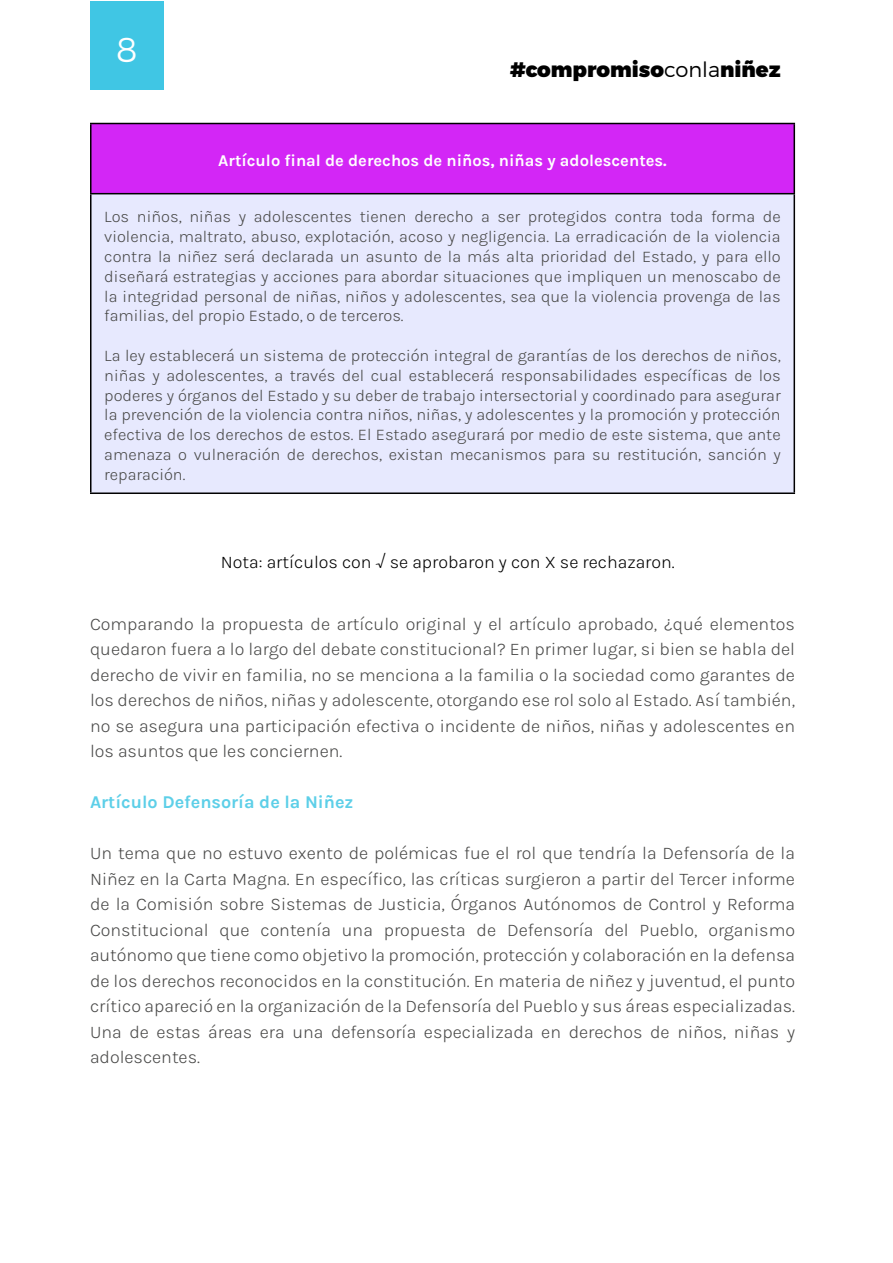
<style>
.page{position:relative;width:893px;height:1263px;background:#fff}
.page>*{position:absolute;margin:0;border:0;box-sizing:border-box;transform-origin:0 0}
.t1{font:300 34.5px "Montserrat";color:#fff}
.t2{font:900 21px "Montserrat";color:#000}
.t3{font:300 18px/25.5px "Karla";color:#4a4a49;text-align:justify}
.t4{font:300 18px "Karla";color:#000}
.t5{font:700 18px "Karla";color:#5dcfe8}
.t6{font:300 16.5px/19.8px "Karla";color:#4a4a49;text-align:justify}
.t7{font:700 16.5px "Karla";color:#fff}
.s1{font-weight:300}
</style>
<div class="page">
<div style="left:90px;top:1px;width:74px;height:88px;background:#40c6e4"></div>
<div style="left:91px;top:123px;width:703px;height:71px;background:#d326f6"></div>
<div style="left:91px;top:194px;width:703px;height:299px;background:#e7e9fe"></div>
<hr style="left:90px;top:123px;width:705px;height:1px;background:#000">
<hr style="left:90px;top:124px;width:2px;height:69px;background:#000">
<hr style="left:794px;top:124px;width:1px;height:69px;background:#000">
<hr style="left:90px;top:193px;width:705px;height:1px;background:#000">
<hr style="left:90px;top:194px;width:2px;height:298px;background:#000">
<hr style="left:794px;top:194px;width:1px;height:298px;background:#000">
<hr style="left:90px;top:492px;width:705px;height:2px;background:#000">
<h1 class="t1" style="left:116px;top:28px;width:23px">8</h1>
<p class="t2" style="left:510px;top:56px;width:272px">#compromiso<span class="s1">conla</span>niñez</p>
<p class="t7" style="left:218px;top:150px;width:450px">Artículo final de derechos de niños, niñas y adolescentes.</p>
<p class="t6" style="left:104px;top:206px;width:678px">Los niños, niñas y adolescentes tienen derecho a ser protegidos contra toda forma de violencia, maltrato, abuso, explotación, acoso y negligencia. La erradicación de la violencia contra la niñez será declarada un asunto de la más alta prioridad del Estado, y para ello diseñará estrategias y acciones para abordar situaciones que impliquen un menoscabo de la integridad personal de niñas, niños y adolescentes, sea que la violencia provenga de las familias, del propio Estado, o de terceros.</p>
<p class="t6" style="left:104px;top:345px;width:678px">La ley establecerá un sistema de protección integral de garantías de los derechos de niños, niñas y adolescentes, a través del cual establecerá responsabilidades específicas de los poderes y órganos del Estado y su deber de trabajo intersectorial y coordinado para asegurar la prevención de la violencia contra niños, niñas, y adolescentes y la promoción y protección efectiva de los derechos de estos. El Estado asegurará por medio de este sistema, que ante amenaza o vulneración de derechos, existan mecanismos para su restitución, sanción y reparación.</p>
<p class="t4" style="left:221px;top:551px;width:455px">Nota: artículos con √ se aprobaron y con X se rechazaron.</p>
<p class="t3" style="left:90px;top:610px;width:707px">Comparando la propuesta de artículo original y el artículo aprobado, ¿qué elementos quedaron fuera a lo largo del debate constitucional? En primer lugar, si bien se habla del derecho de vivir en familia, no se menciona a la familia o la sociedad como garantes de los derechos de niños, niñas y adolescente, otorgando ese rol solo al Estado. Así también, no se asegura una participación efectiva o incidente de niños, niñas y adolescentes en los asuntos que les conciernen.</p>
<p class="t5" style="left:90px;top:790px;width:265px">Artículo Defensoría de la Niñez</p>
<p class="t3" style="left:90px;top:840px;width:706px">Un tema que no estuvo exento de polémicas fue el rol que tendría la Defensoría de la Niñez en la Carta Magna. En específico, las críticas surgieron a partir del Tercer informe de la Comisión sobre Sistemas de Justicia, Órganos Autónomos de Control y Reforma Constitucional que contenía una propuesta de Defensoría del Pueblo, organismo autónomo que tiene como objetivo la promoción, protección y colaboración en la defensa de los derechos reconocidos en la constitución. En materia de niñez y juventud, el punto crítico apareció en la organización de la Defensoría del Pueblo y sus áreas especializadas.<br>Una de estas áreas era una defensoría especializada en derechos de niños, niñas y adolescentes.</p>
</div>
